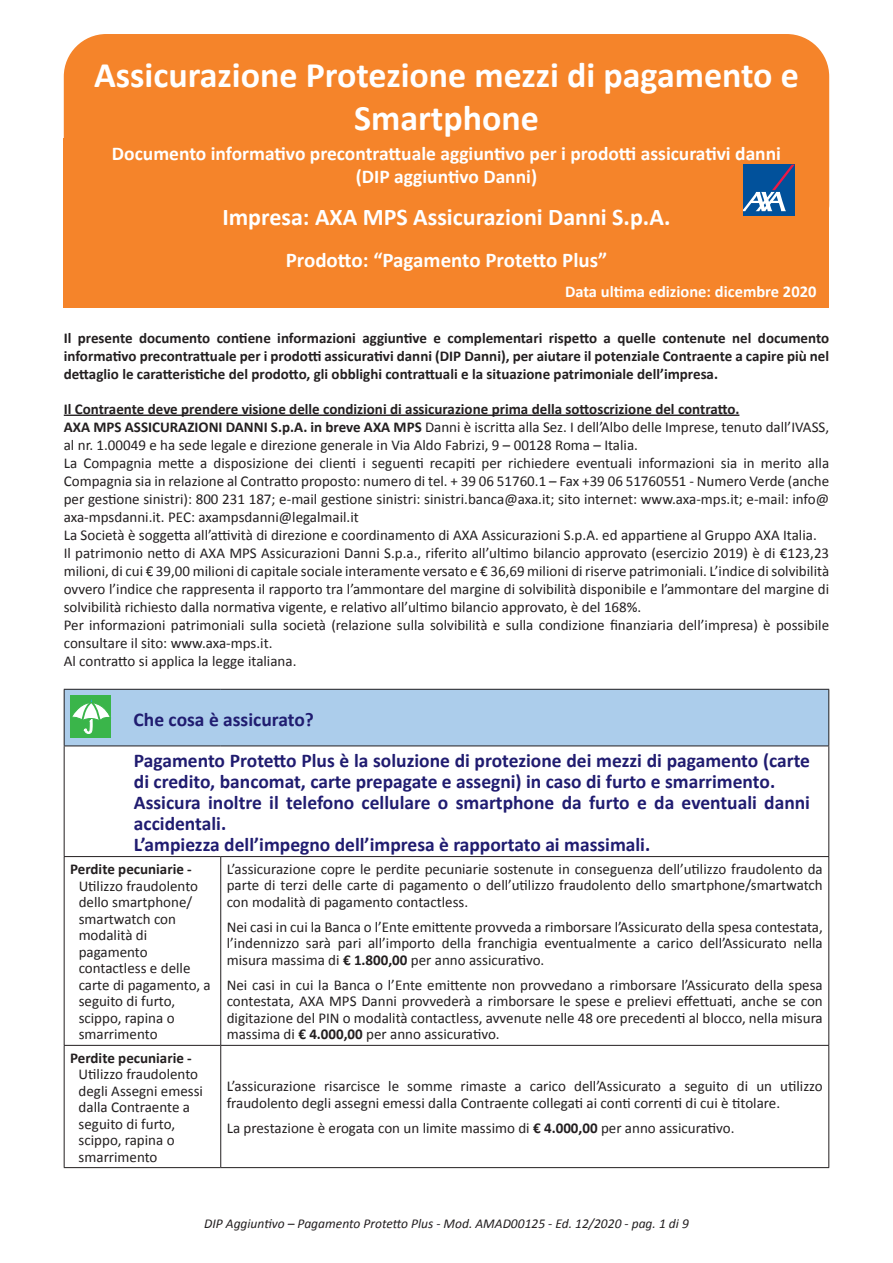
<style>
.page{position:relative;width:893px;height:1263px;background:#fff}
.page>*{position:absolute;margin:0;border:0;box-sizing:border-box;transform-origin:0 0}
.t1{font:700 36px/43.2px "Calibri";color:#fff;text-align:center}
.t2{font:700 24px "Calibri";color:#fff}
.t3{font:700 21px "Calibri";color:#fff}
.t4{font:700 19.5px/21px "Calibri";color:#201c70}
.t5{font:700 19.5px/23.4px "Calibri";color:#fff;text-align:center}
.t6{font:700 16.5px "Calibri";color:#fff}
.t7{font:15px/16.5px "Calibri";color:#231f20}
.t8{font:700 15px/18px "Calibri";color:#231f20;text-align:justify}
.t9{font:italic 13.5px "Calibri";color:#231f20}
.s1{font-weight:700}
</style>
<div class="page">
<div style="left:64px;top:34px;width:765px;height:213px;background:#f5842a;border-radius:43px"></div>
<div style="left:64px;top:138px;width:765px;height:169px;background:#f5842a"></div>
<hr style="left:64px;top:415px;width:675px;height:1px;background:#231f20">
<div style="left:743px;top:165px;width:52px;height:51px;background:#01519b"></div>
<svg style="left:743px;top:165px;width:52px;height:46px"></svg>
<div style="left:64px;top:689px;width:765px;height:57px;background:#accdeb"></div>
<hr style="left:64px;top:857px;width:1px;height:188px;background:#231f20">
<hr style="left:220px;top:857px;width:1px;height:188px;background:#231f20">
<hr style="left:828px;top:857px;width:1px;height:188px;background:#231f20">
<hr style="left:64px;top:1045px;width:157px;height:1px;background:#231f20">
<hr style="left:64px;top:1046px;width:1px;height:121px;background:#231f20">
<hr style="left:221px;top:1045px;width:608px;height:1px;background:#231f20">
<hr style="left:220px;top:1046px;width:1px;height:121px;background:#231f20">
<hr style="left:828px;top:1046px;width:1px;height:121px;background:#231f20">
<hr style="left:64px;top:1167px;width:157px;height:1px;background:#231f20">
<hr style="left:221px;top:1167px;width:608px;height:1px;background:#231f20">
<hr style="left:64px;top:689px;width:157px;height:1px;background:#231f20">
<hr style="left:64px;top:690px;width:1px;height:55px;background:#231f20">
<hr style="left:221px;top:689px;width:608px;height:1px;background:#231f20">
<hr style="left:828px;top:690px;width:1px;height:55px;background:#231f20">
<hr style="left:64px;top:745px;width:157px;height:1px;background:#231f20">
<hr style="left:64px;top:746px;width:1px;height:110px;background:#231f20">
<hr style="left:221px;top:745px;width:608px;height:1px;background:#231f20">
<hr style="left:828px;top:746px;width:1px;height:110px;background:#231f20">
<hr style="left:64px;top:856px;width:157px;height:1px;background:#231f20">
<hr style="left:221px;top:856px;width:608px;height:1px;background:#231f20">
<div style="left:70px;top:695px;width:41px;height:43px;background:#3ab54a"></div>
<svg style="left:72px;top:699px;width:38px;height:35px"></svg>
<h1 class="t1" style="left:94px;top:51px;width:706px">Assicurazione Protezione mezzi di pagamento e<br>Smartphone</h1>
<h3 class="t5" style="left:112px;top:140px;width:671px">Documento informativo precontrattuale aggiuntivo per i prodotti assicurativi danni (DIP aggiuntivo Danni)</h3>
<h2 class="t2" style="left:222px;top:202px;width:450px">Impresa: AXA MPS Assicurazioni Danni S.p.A.</h2>
<h3 class="t3" style="left:286px;top:247px;width:323px">Prodotto: “Pagamento Protetto Plus”</h3>
<p class="t6" style="left:565px;top:281px;width:253px">Data ultima edizione: dicembre 2020</p>
<p class="t8" style="left:64px;top:328px;width:767px">Il presente documento contiene informazioni aggiuntive e complementari rispetto a quelle contenute nel documento informativo precontrattuale per i prodotti assicurativi danni (DIP Danni), per aiutare il potenziale Contraente a capire più nel dettaglio le caratteristiche del prodotto, gli obblighi contrattuali e la situazione patrimoniale dell’impresa.</p>
<p class="t7" style="left:64px;top:399px;width:767px;line-height:18px"><span class="s1">Il Contraente deve prendere visione delle condizioni di assicurazione prima della sottoscrizione del contratto.<br>AXA MPS ASSICURAZIONI DANNI S.p.A. in breve AXA MPS</span> Danni è iscritta alla Sez. I dell’Albo delle Imprese, tenuto dall’IVASS, al nr. 1.00049 e ha sede legale e direzione generale in Via Aldo Fabrizi, 9 – 00128 Roma – Italia.<br>La Compagnia mette a disposizione dei clienti i seguenti recapiti per richiedere eventuali informazioni sia in merito alla Compagnia sia in relazione al Contratto proposto: numero di tel. + 39 06 51760.1 – Fax +39 06 51760551 - Numero Verde (anche per gestione sinistri): 800 231 187; e-mail gestione sinistri: sinistri.banca@axa.it; sito internet: www.axa-mps.it; e-mail: info@ axa-mpsdanni.it. PEC: axampsdanni@legalmail.it<br>La Società è soggetta all’attività di direzione e coordinamento di AXA Assicurazioni S.p.A. ed appartiene al Gruppo AXA Italia.<br>Il patrimonio netto di AXA MPS Assicurazioni Danni S.p.a., riferito all’ultimo bilancio approvato (esercizio 2019) è di €123,23 milioni, di cui € 39,00 milioni di capitale sociale interamente versato e € 36,69 milioni di riserve patrimoniali. L’indice di solvibilità ovvero l’indice che rappresenta il rapporto tra l’ammontare del margine di solvibilità disponibile e l’ammontare del margine di solvibilità richiesto dalla normativa vigente, e relativo all’ultimo bilancio approvato, è del 168%.<br>Per informazioni patrimoniali sulla società (relazione sulla solvibilità e sulla condizione finanziaria dell’impresa) è possibile consultare il sito: www.axa-mps.it.<br>Al contratto si applica la legge italiana.</p>
<h3 class="t4" style="left:134px;top:698px;width:678px;line-height:40.7px">Che cosa è assicurato?<br>Pagamento Protetto Plus è la soluzione di protezione dei mezzi di pagamento (carte</h3>
<p class="t4" style="left:134px;top:770px;width:678px">di credito, bancomat, carte prepagate e assegni) in caso di furto e smarrimento.<br>Assicura inoltre il telefono cellulare o smartphone da furto e da eventuali danni accidentali.<br>L’ampiezza dell’impegno dell’impresa è rapportato ai massimali.</p>
<p class="t8" style="left:70px;top:859px;width:123px">Perdite pecuniarie -</p>
<p class="t7" style="left:79px;top:877px;width:134px">Utilizzo fraudolento dello smartphone/ smartwatch con modalità di pagamento contactless e delle carte di pagamento, a seguito di furto, scippo, rapina o smarrimento</p>
<p class="t7" style="left:227px;top:860px;width:598px;text-align:justify">L’assicurazione copre le perdite pecuniarie sostenute in conseguenza dell’utilizzo fraudolento da parte di terzi delle carte di pagamento o dell’utilizzo fraudolento dello smartphone/smartwatch con modalità di pagamento contactless.</p>
<p class="t7" style="left:227px;top:918px;width:598px;text-align:justify">Nei casi in cui la Banca o l’Ente emittente provveda a rimborsare l’Assicurato della spesa contestata, l’indennizzo sarà pari all’importo della franchigia eventualmente a carico dell’Assicurato nella misura massima di <span class="s1">€ 1.800,00</span> per anno assicurativo.</p>
<p class="t7" style="left:227px;top:976px;width:598px;text-align:justify">Nei casi in cui la Banca o l’Ente emittente non provvedano a rimborsare l’Assicurato della spesa contestata, AXA MPS Danni provvederà a rimborsare le spese e prelievi effettuati, anche se con digitazione del PIN o modalità contactless, avvenute nelle 48 ore precedenti al blocco, nella misura massima di <span class="s1">€ 4.000,00</span> per anno assicurativo.</p>
<p class="t8" style="left:70px;top:1048px;width:123px">Perdite pecuniarie -</p>
<p class="t7" style="left:79px;top:1065px;width:126px">Utilizzo fraudolento degli Assegni emessi dalla Contraente a seguito di furto, scippo, rapina o smarrimento</p>
<p class="t7" style="left:227px;top:1077px;width:598px">L’assicurazione risarcisce le somme rimaste a carico dell’Assicurato a seguito di un utilizzo fraudolento degli assegni emessi dalla Contraente collegati ai conti correnti di cui è titolare.</p>
<p class="t7" style="left:227px;top:1119px;width:509px">La prestazione è erogata con un limite massimo di <span class="s1">€ 4.000,00</span> per anno assicurativo.</p>
<p class="t9" style="left:204px;top:1214px;width:486px">DIP Aggiuntivo – Pagamento Protetto Plus - Mod. AMAD00125 - Ed. 12/2020 - pag. 1 di 9</p>
</div>
